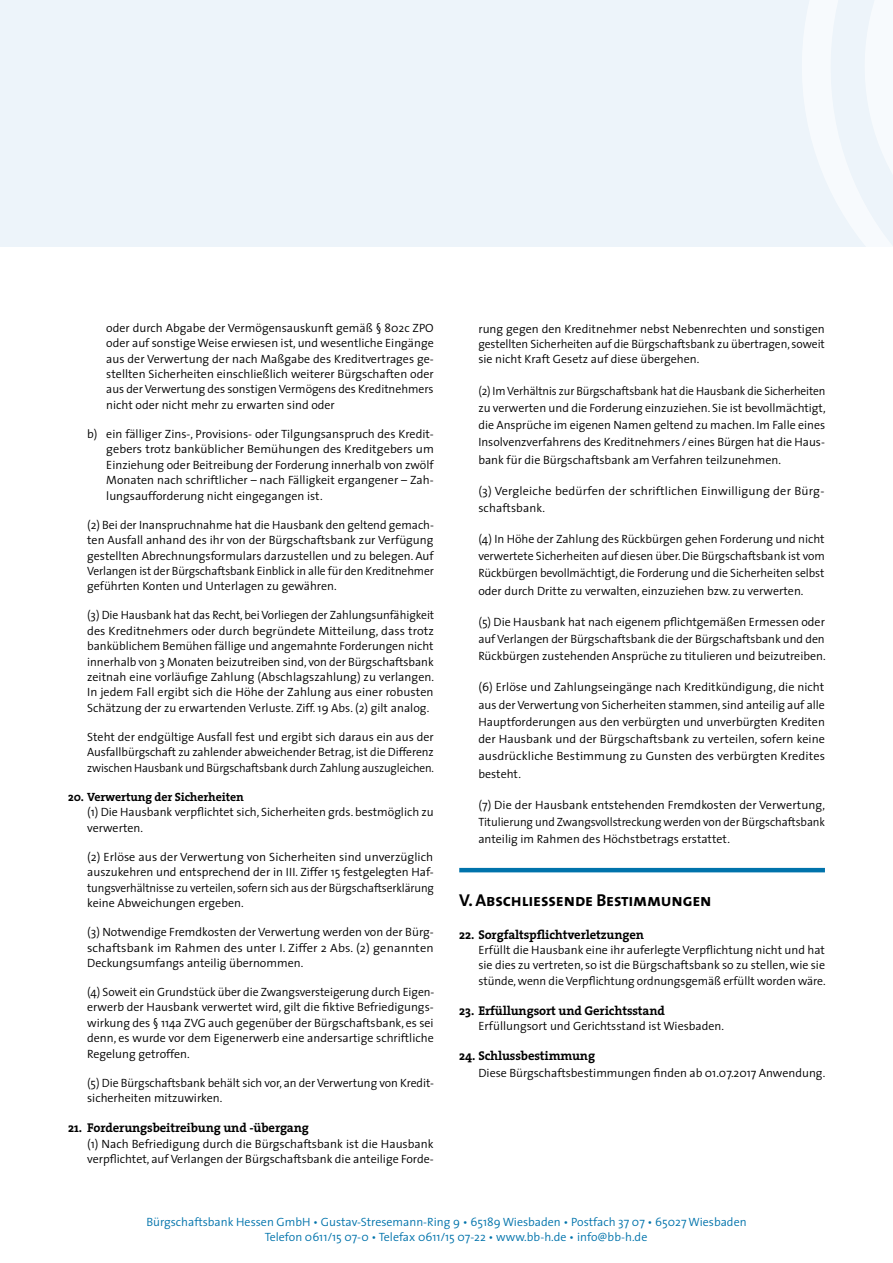
<style>
.page{position:relative;width:893px;height:1263px;background:#fff}
.page>*{position:absolute;margin:0;border:0;box-sizing:border-box;transform-origin:0 0}
.t1{font:17.25px "The Sans Bold Caps";letter-spacing:-.01em;color:#000}
.t2{font:700 12.75px "The Serif";letter-spacing:-.01em;color:#000}
.t3{font:300 12px/15.3px "The Sans";color:#000;text-align:justify}
.t4{font:300 12px/17.2px "The Sans";color:#000;text-align:justify;scale:.96 1}
.t5{font:300 12px/15.3px "The Sans";color:#0073ab}
.t6{font:700 12px "The Serif";letter-spacing:-.01em;color:#000}
</style>
<div class="page">
<div style="left:0;top:0;width:893px;height:247px;background:#edf4fa"></div>
<hr style="left:459px;top:868px;width:366px;height:4px;background:#0073ab">
<p class="t3" style="left:106px;top:320px;width:329px">oder durch Abgabe der Vermögensauskunft gemäß § 802c ZPO oder auf sonstige Weise erwiesen ist, und wesentliche Eingänge aus der Verwertung der nach Maßgabe des Kreditvertrages ge&shy;stellten Sicherheiten einschließlich weiterer Bürgschaften oder aus der Verwertung des sonstigen Vermögens des Kreditnehmers nicht oder nicht mehr zu erwarten sind oder</p>
<p class="t3" style="left:106px;top:426px;width:329px;text-indent:-19px">b) ein fälliger Zins-, Provisions- oder Tilgungsanspruch des Kredit&shy;gebers trotz banküblicher Bemühungen des Kreditgebers um Einziehung oder Beitreibung der Forderung innerhalb von zwölf Monaten nach schriftlicher – nach Fälligkeit ergangener – Zah&shy;lungsaufforderung nicht eingegangen ist.</p>
<p class="t3" style="left:87px;top:517px;width:348px">(2) Bei der Inanspruchnahme hat die Hausbank den geltend gemach&shy;ten Ausfall anhand des ihr von der Bürgschaftsbank zur Verfügung gestellten Abrechnungsformulars darzustellen und zu belegen. Auf Verlangen ist der Bürgschaftsbank Einblick in alle für den Kreditnehmer geführten Konten und Unterlagen zu gewähren.</p>
<p class="t3" style="left:87px;top:607px;width:349px">(3) Die Hausbank hat das Recht, bei Vorliegen der Zahlungsunfähigkeit des Kreditnehmers oder durch begründete Mitteilung, dass trotz banküblichem Bemühen fällige und angemahnte Forderungen nicht innerhalb von 3 Monaten beizutreiben sind, von der Bürgschaftsbank zeitnah eine vorläufige Zahlung (Abschlagszahlung) zu verlangen.<br>In jedem Fall ergibt sich die Höhe der Zahlung aus einer robusten Schätzung der zu erwartenden Verluste. Ziff. 19 Abs. (2) gilt analog.</p>
<p class="t3" style="left:87px;top:729px;width:348px">Steht der endgültige Ausfall fest und ergibt sich daraus ein aus der Ausfallbürgschaft zu zahlender abweichender Betrag, ist die Differenz zwischen Hausbank und Bürgschaftsbank durch Zahlung auszugleichen.</p>
<p class="t6" style="left:68px;top:787px;width:177px">20. Verwertung der Sicherheiten</p>
<p class="t3" style="left:87px;top:804px;width:348px">(1) Die Hausbank verpflichtet sich, Sicherheiten grds. bestmöglich zu verwerten.</p>
<p class="t3" style="left:87px;top:849px;width:348px">(2) Erlöse aus der Verwertung von Sicherheiten sind unverzüglich auszukehren und entsprechend der in III. Ziffer 15 festgelegten Haf&shy;tungsverhältnisse zu verteilen, sofern sich aus der Bürgschaftserklärung keine Abweichungen ergeben.</p>
<p class="t3" style="left:87px;top:924px;width:348px">(3) Notwendige Fremdkosten der Verwertung werden von der Bürg&shy;schaftsbank im Rahmen des unter I. Ziffer 2 Abs. (2) genannten Deckungsumfangs anteilig übernommen.</p>
<p class="t3" style="left:87px;top:984px;width:348px">(4) Soweit ein Grundstück über die Zwangsversteigerung durch Eigen&shy;erwerb der Hausbank verwertet wird, gilt die fiktive Befriedigungs&shy;wirkung des § 114a ZVG auch gegenüber der Bürgschaftsbank, es sei denn, es wurde vor dem Eigenerwerb eine andersartige schriftliche Regelung getroffen.</p>
<p class="t3" style="left:87px;top:1075px;width:347px">(5) Die Bürgschaftsbank behält sich vor, an der Verwertung von Kredit&shy;sicherheiten mitzuwirken.</p>
<p class="t2" style="left:68px;top:1117px;width:242px">21. Forderungsbeitreibung und -übergang</p>
<p class="t3" style="left:87px;top:1135px;width:348px">(1) Nach Befriedigung durch die Bürgschaftsbank ist die Hausbank verpflichtet, auf Verlangen der Bürgschaftsbank die anteilige Forde-</p>
<p class="t3" style="left:478px;top:321px;width:348px">rung gegen den Kreditnehmer nebst Nebenrechten und sonstigen gestellten Sicherheiten auf die Bürgschaftsbank zu übertragen, soweit sie nicht Kraft Gesetz auf diese übergehen.</p>
<p class="t4" style="left:478px;top:381px;width:363px">(2) Im Verhältnis zur Bürgschaftsbank hat die Hausbank die Sicherheiten zu verwerten und die Forderung einzuziehen. Sie ist bevollmächtigt, die Ansprüche im eigenen Namen geltend zu machen. Im Falle eines Insolvenzverfahrens des Kreditnehmers /eines Bürgen hat die Haus&shy;bank für die Bürgschaftsbank am Verfahren teilzunehmen.</p>
<p class="t3" style="left:478px;top:482px;width:348px;line-height:17.2px">(3) Vergleiche bedürfen der schriftlichen Einwilligung der Bürg&shy;schaftsbank.</p>
<p class="t3" style="left:478px;top:530px;width:348px;line-height:17.2px">(4) In Höhe der Zahlung des Rückbürgen gehen Forderung und nicht verwertete Sicherheiten auf diesen über. Die Bürgschaftsbank ist vom Rückbürgen bevollmächtigt, die Forderung und die Sicherheiten selbst oder durch Dritte zu verwalten, einzuziehen bzw. zu verwerten.</p>
<p class="t3" style="left:478px;top:613px;width:349px;line-height:17.2px">(5) Die Hausbank hat nach eigenem pflichtgemäßen Ermessen oder auf Verlangen der Bürgschaftsbank die der Bürgschaftsbank und den Rückbürgen zustehenden Ansprüche zu titulieren und beizutreiben.</p>
<p class="t3" style="left:478px;top:678px;width:348px;line-height:17.2px">(6) Erlöse und Zahlungseingänge nach Kreditkündigung, die nicht aus der Verwertung von Sicherheiten stammen, sind anteilig auf alle Hauptforderungen aus den verbürgten und unverbürgten Krediten der Hausbank und der Bürgschaftsbank zu verteilen, sofern keine ausdrückliche Bestimmung zu Gunsten des verbürgten Kredites besteht.</p>
<p class="t3" style="left:478px;top:796px;width:348px;line-height:17.2px">(7) Die der Hausbank entstehenden Fremdkosten der Verwertung, Titulierung und Zwangsvollstreckung werden von der Bürgschaftsbank anteilig im Rahmen des Höchstbetrags erstattet.</p>
<h1 class="t1" style="left:459px;top:885px;width:254px">V. Abschliessende Bestimmungen</h1>
<p class="t2" style="left:459px;top:924px;width:186px">22. Sorgfaltspflichtverletzungen</p>
<p class="t3" style="left:478px;top:942px;width:349px">Erfüllt die Hausbank eine ihr auferlegte Verpflichtung nicht und hat sie dies zu vertreten, so ist die Bürgschaftsbank so zu stellen, wie sie stünde, wenn die Verpflichtung ordnungsgemäß erfüllt worden wäre.</p>
<p class="t2" style="left:459px;top:1000px;width:207px">23. Erfüllungsort und Gerichtsstand</p>
<p class="t3" style="left:478px;top:1018px;width:247px">Erfüllungsort und Gerichtsstand ist Wiesbaden.</p>
<p class="t2" style="left:459px;top:1045px;width:137px">24. Schlussbestimmung</p>
<p class="t3" style="left:478px;top:1065px;width:349px">Diese Bürgschaftsbestimmungen finden ab 01.07.2017 Anwendung.</p>
<p class="t5" style="left:265px;top:1213px;width:483px;text-indent:-118px">Bürgschaftsbank Hessen GmbH • Gustav-Stresemann-Ring 9 • 65189 Wiesbaden • Postfach 37 07 • 65027 Wiesbaden<br>Telefon 0611/15 07-0 • Telefax 0611/15 07-22 • www.bb-h.de • info@bb-h.de</p>
</div>
